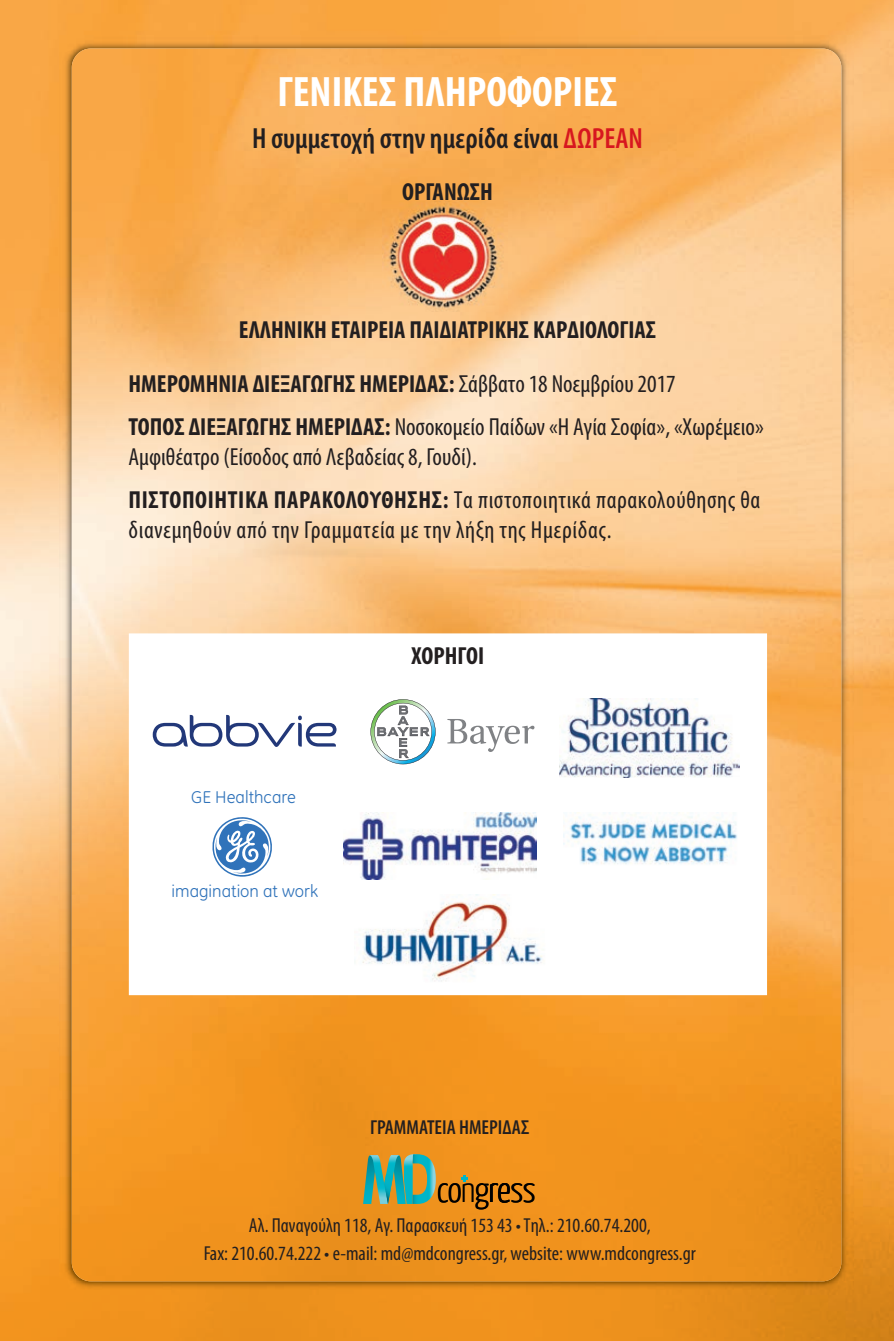
<style>
.page{position:relative;width:894px;height:1341px;background:#fff}
.page>*{position:absolute;margin:0;border:0;box-sizing:border-box;transform-origin:0 0}
.t1{font:700 condensed 42.75px "Myriad Pro";color:#fff}
.t2{font:300 36.45px "Yanone Kaffeesatz";color:#000}
.t3{font:600 condensed 29.25px "Myriad Pro";color:#231f20}
.t4{font:condensed 24.75px/43.2px "Myriad Pro";letter-spacing:.015em;color:#231f20}
.t5{font:700 condensed 24.75px "Myriad Pro";color:#231f20}
.t6{font:condensed 20.25px/27.7px "Myriad Pro";color:#231f20;text-align:center}
.t7{font:600 condensed 20.25px "Myriad Pro";color:#231f20}
.t8{font:17.32px "GE Inspira Greek";color:#3073ba}
.s1{color:#d7171f}
.s2{font-weight:700}
</style>
<div class="page">
<img style="left:0;top:0;width:893px;height:1340px">
<img style="left:59px;top:36px;width:794px;height:1257px">
<img style="left:72px;top:48px;width:769px;height:1233px">
<img style="left:383px;top:201px;width:124px;height:111px">
<svg style="left:461px;top:1174px;width:7px;height:7px"></svg>
<img style="left:404px;top:1153px;width:8px;height:50px">
<img style="left:412px;top:1153px;width:24px;height:50px">
<img style="left:399px;top:1154px;width:7px;height:49px">
<img style="left:388px;top:1154px;width:11px;height:49px">
<img style="left:363px;top:1154px;width:6px;height:49px">
<img style="left:369px;top:1154px;width:19px;height:49px">
<img style="left:384px;top:1173px;width:9px;height:29px">
<svg style="left:129px;top:633px;width:638px;height:362px"></svg>
<div style="left:153px;top:714px;width:189px;height:38px;background:#fff"></div>
<svg style="left:153px;top:714px;width:183px;height:32px"></svg>
<img style="left:343px;top:812px;width:194px;height:66px">
<div style="left:171px;top:787px;width:147px;height:113px;background:#fff"></div>
<svg style="left:212px;top:817px;width:60px;height:59px"></svg>
<img style="left:559px;top:698px;width:180px;height:79px">
<div style="left:369px;top:699px;width:166px;height:69px;background:#fff"></div>
<svg style="left:447px;top:719px;width:87px;height:32px"></svg>
<svg style="left:370px;top:699px;width:65px;height:65px"></svg>
<img style="left:563px;top:812px;width:180px;height:60px">
<img style="left:354px;top:894px;width:195px;height:91px">
<h1 class="t1" style="left:277px;top:77px;width:342px">ΓΕΝΙΚΕΣ ΠΛΗΡΟΦΟΡΙΕΣ</h1>
<p class="t3" style="left:252px;top:127px;width:392px">Η συμμετοχή στην ημερίδα είναι <span class="s1">ΔΩΡΕΑΝ</span></p>
<p class="t5" style="left:402px;top:183px;width:92px">ΟΡΓΑΝΩΣΗ</p>
<p class="t5" style="left:239px;top:321px;width:419px">ΕΛΛΗΝΙΚΗ ΕΤΑΙΡΕΙΑ ΠΑΙΔΙΑΤΡΙΚΗΣ ΚΑΡΔΙΟΛΟΓΙΑΣ</p>
<p class="t4" style="left:128px;top:364px;width:637px"><span class="s2">ΗΜΕΡΟΜΗΝΙΑ ΔΙΕΞΑΓΩΓΗΣ ΗΜΕΡΙΔΑΣ:</span> Σάββατο 18 Νοεμβρίου 2017<br><span class="s2">ΤΟΠΟΣ ΔΙΕΞΑΓΩΓΗΣ ΗΜΕΡΙΔΑΣ:</span> Νοσοκομείο Παίδων «Η Αγία Σοφία», «Χωρέμειο»</p>
<p class="t4" style="left:128px;top:437px;width:633px">Αμφιθέατρο (Είσοδος από Λεβαδείας 8, Γουδί).<br><span class="s2">ΠΙΣΤΟΠΟΙΗΤΙΚΑ ΠΑΡΑΚΟΛΟΥΘΗΣΗΣ:</span> Τα πιστοποιητικά παρακολούθησης θα</p>
<p class="t4" style="left:128px;top:510px;width:484px">διανεμηθούν από την Γραμματεία με την λήξη της Ημερίδας.</p>
<p class="t8" style="left:191px;top:790px;width:106px">GE Healthcare</p>
<p class="t8" style="left:171px;top:884px;width:148px">imagination at work</p>
<p class="t5" style="left:411px;top:646px;width:74px">ΧΟΡΗΓΟΙ</p>
<p class="t7" style="left:370px;top:1120px;width:161px">ΓΡΑΜΜΑΤΕΙΑ ΗΜΕΡΙΔΑΣ</p>
<h2 class="t2" style="left:436px;top:1166px;width:101px">oc n g ssr e</h2>
<p class="t6" style="left:204px;top:1212px;width:493px">Αλ. Παναγούλη 118, Αγ. Παρασκευή 153 43 • Τηλ.: 210.60.74.200,<br>Fax: 210.60.74.222 • e-mail: md@mdcongress.gr, website: www.mdcongress.gr</p>
</div>
